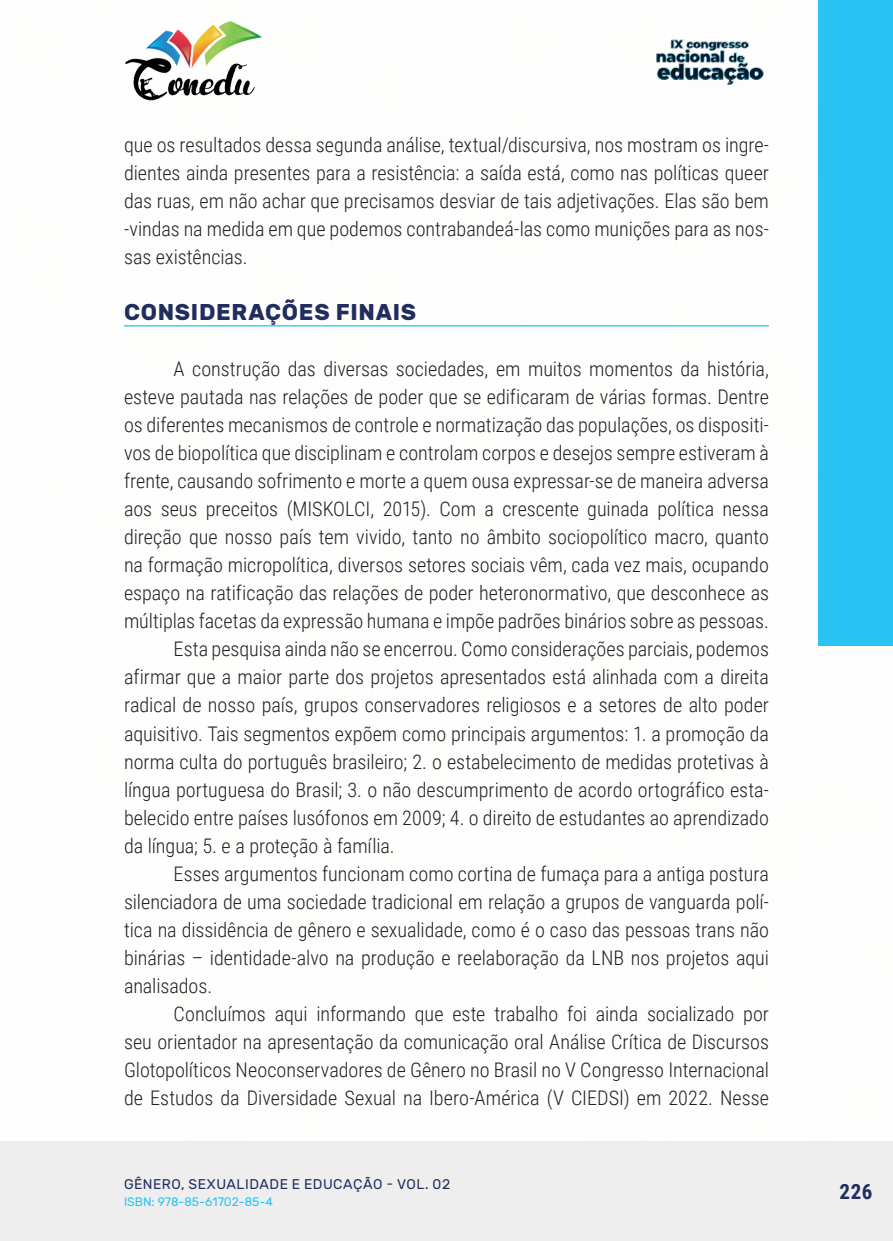
<style>
.page{position:relative;width:893px;height:1241px;background:#fff}
.page>*{position:absolute;margin:0;border:0;box-sizing:border-box;transform-origin:0 0}
._10_SUBTITULO{font:700 22.75px "Rubik";letter-spacing:.03em;color:#202d5e}
.t1{font:700 21px "Roboto Condensed";color:#202d5e}
._9_CORPO{font:300 20.12px/28px "Roboto Condensed";color:#231f20;text-align:justify}
.t2{font:14px "Rubik";letter-spacing:.035em;color:#202d5e}
.t3{font:12.25px "Rubik";color:#29c4f3}
</style>
<div class="page">
<div style="left:0;top:1141px;width:893px;height:99px;background:#eeeeef"></div>
<img style="left:125px;top:20px;width:137px;height:81px">
<img style="left:656px;top:39px;width:108px;height:46px">
<div style="left:819px;top:0;width:74px;height:645px;background:#29c4f3"></div>
<hr style="left:124px;top:325px;width:645px;height:1px;background:#29c4f3">
<p class="_9_CORPO" style="left:124px;top:130px;width:646px">que os resultados dessa segunda análise, textual/discursiva, nos mostram os ingre&shy;dientes ainda presentes para a resistência: a saída está, como nas políticas queer das ruas, em não achar que precisamos desviar de tais adjetivações. Elas são bem -vindas na medida em que podemos contrabandeá-las como munições para as nos&shy;sas existências.</p>
<p class="_10_SUBTITULO" style="left:124px;top:299px;width:294px">CONSIDERAÇÕES FINAIS</p>
<p class="_9_CORPO" style="left:124px;top:354px;width:646px;text-indent:50px">A construção das diversas sociedades, em muitos momentos da história, esteve pautada nas relações de poder que se edificaram de várias formas. Dentre os diferentes mecanismos de controle e normatização das populações, os dispositi&shy;vos de biopolítica que disciplinam e controlam corpos e desejos sempre estiveram à frente, causando sofrimento e morte a quem ousa expressar-se de maneira adversa aos seus preceitos (MISKOLCI, 2015). Com a crescente guinada política nessa direção que nosso país tem vivido, tanto no âmbito sociopolítico macro, quanto na formação micropolítica, diversos setores sociais vêm, cada vez mais, ocupando espaço na ratificação das relações de poder heteronormativo, que desconhece as múltiplas facetas da expressão humana e impõe padrões binários sobre as pessoas.</p>
<p class="_9_CORPO" style="left:124px;top:634px;width:646px;text-indent:50px">Esta pesquisa ainda não se encerrou. Como considerações parciais, podemos afirmar que a maior parte dos projetos apresentados está alinhada com a direita radical de nosso país, grupos conservadores religiosos e a setores de alto poder aquisitivo. Tais segmentos expõem como principais argumentos: 1. a promoção da norma culta do português brasileiro; 2. o estabelecimento de medidas protetivas à língua portuguesa do Brasil; 3. o não descumprimento de acordo ortográfico esta&shy;belecido entre países lusófonos em 2009; 4. o direito de estudantes ao aprendizado da língua; 5. e a proteção à família.</p>
<p class="_9_CORPO" style="left:124px;top:858px;width:646px;text-indent:50px">Esses argumentos funcionam como cortina de fumaça para a antiga postura silenciadora de uma sociedade tradicional em relação a grupos de vanguarda polí&shy;tica na dissidência de gênero e sexualidade, como é o caso das pessoas trans não binárias – identidade-alvo na produção e reelaboração da LNB nos projetos aqui analisados.</p>
<p class="_9_CORPO" style="left:124px;top:998px;width:646px;text-indent:50px">Concluímos aqui informando que este trabalho foi ainda socializado por seu orientador na apresentação da comunicação oral Análise Crítica de Discursos Glotopolíticos Neoconservadores de Gênero no Brasil no V Congresso Internacional de Estudos da Diversidade Sexual na Ibero-América (V CIEDSI) em 2022. Nesse</p>
<p class="t2" style="left:124px;top:1175px;width:328px">GÊNERO, SEXUALIDADE E EDUCAÇÃO - VOL. 02</p>
<p class="t3" style="left:124px;top:1194px;width:150px">ISBN: 978-85-61702-85-4</p>
<p class="t1" style="left:839px;top:1176px;width:34px">226</p>
</div>
